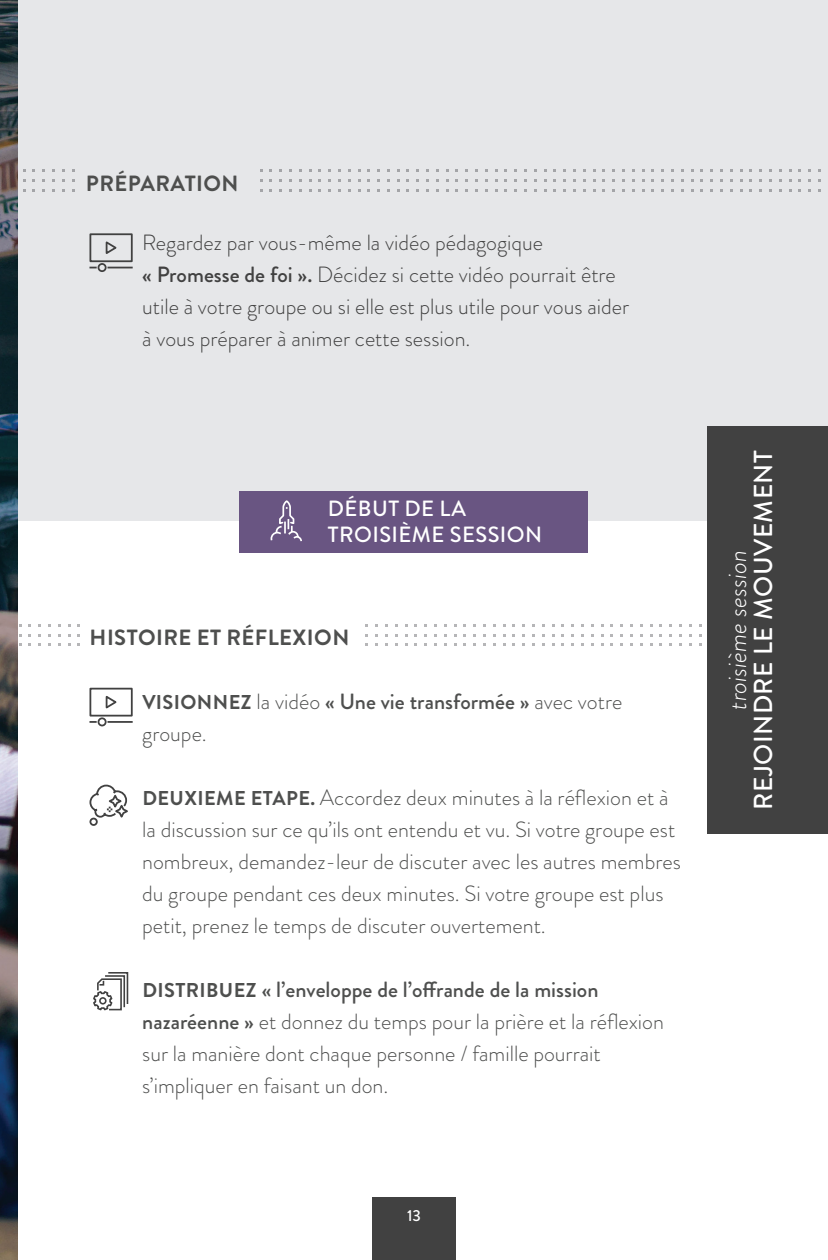
<style>
.page{position:relative;width:828px;height:1260px;background:#fff}
.page>*{position:absolute;margin:0;border:0;box-sizing:border-box;transform-origin:0 0}
.t1{font:500 26px "Brandon Grotesque";letter-spacing:.02em;color:#fff}
.t2{font:italic 300 26px "Brandon Grotesque";color:#fff}
.t3{font:300 22px/32px "Brandon Grotesque";color:#4e4f4e}
.t4{font:300 22px/32px "Brandon Grotesque";color:#414141}
.t5{font:700 22px "Brandon Grotesque";letter-spacing:.02em;color:#4e4f4e}
.t6{font:500 22px/26px "Brandon Grotesque";letter-spacing:.02em;color:#fff}
.t7{font:500 16px "Brandon Grotesque";color:#fff}
.s1{font-weight:500}
.s2{font-weight:700;font-size:20px}
</style>
<div class="page">
<div style="left:372px;top:1197px;width:84px;height:63px;background:#414141"></div>
<div style="left:18px;top:0;width:810px;height:521px;background:#e6e7e9"></div>
<svg style="left:89px;top:233px;width:44px;height:39px"></svg>
<svg style="left:89px;top:687px;width:44px;height:40px"></svg>
<svg style="left:93px;top:972px;width:36px;height:39px"></svg>
<svg style="left:89px;top:784px;width:39px;height:42px"></svg>
<img style="left:0;top:0;width:18px;height:1260px">
<div style="left:708px;top:426px;width:120px;height:408px;background:#414141"></div>
<div style="left:240px;top:491px;width:348px;height:62px;background:#695582"></div>
<svg style="left:270px;top:500px;width:32px;height:42px"></svg>
<p class="t5" style="left:86px;top:168px;width:154px">PRÉPARATION</p>
<p class="t4" style="left:142px;top:226px;width:488px">Regardez par vous-même la vidéo pédagogique<br><span class="s1">« Promesse de foi ».</span> Décidez si cette vidéo pourrait être utile à votre groupe ou si elle est plus utile pour vous aider à vous préparer à animer cette session.</p>
<p class="t6" style="left:328px;top:496px;width:216px">DÉBUT DE LA<br>TROISIÈME SESSION</p>
<p class="t5" style="left:90px;top:622px;width:261px">HISTOIRE ET RÉFLEXION</p>
<p class="t3" style="left:142px;top:686px;width:482px"><span class="s2">VISIONNEZ</span> la vidéo <span class="s1">« Une vie transformée »</span> avec votre groupe.</p>
<p class="t3" style="left:142px;top:782px;width:540px"><span class="s2">DEUXIEME ETAPE.</span> Accordez deux minutes à la réflexion et à la discussion sur ce qu’ils ont entendu et vu. Si votre groupe est nombreux, demandez-leur de discuter avec les autres membres du groupe pendant ces deux minutes. Si votre groupe est plus petit, prenez le temps de discuter ouvertement.</p>
<p class="t3" style="left:142px;top:974px;width:523px"><span class="s2">DISTRIBUEZ</span> <span class="s1">« l’enveloppe de l’offrande de la mission nazaréenne »</span> et donnez du temps pour la prière et la réflexion sur la manière dont chaque personne / famille pourrait s’impliquer en faisant un don.</p>
<p class="t7" style="left:407px;top:1204px;width:15px">13</p>
<p class="t1" style="left:745px;top:810px;width:361px;rotate:-90deg">REJOINDRE LE MOUVEMENT</p>
<p class="t2" style="left:719px;top:710px;width:161px;rotate:-90deg">troisième session</p>
</div>
